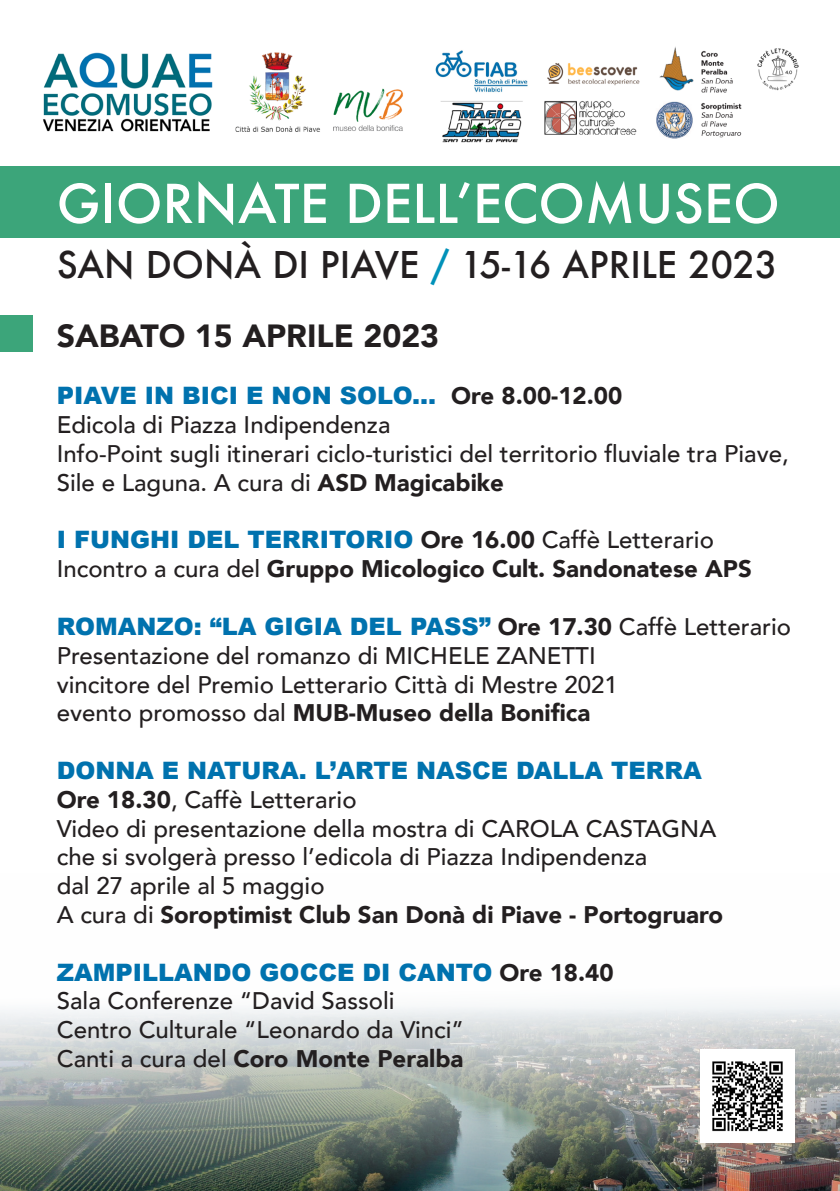
<style>
.page{position:relative;width:840px;height:1191px;background:#fff}
.page>*{position:absolute;margin:0;border:0;box-sizing:border-box;transform-origin:0 0}
.t1{font:500 52px "Futura";color:#fff}
.t2{font:500 36px "Futura";color:#231f20}
.t3{font:900 32px "Avenir";color:#231f20}
.t4{font:500 24px/28.8px "Avenir";color:#231f20}
.t5{font:900 24px "Arial";color:#0072ae}
.t6{font:900 24px "Avenir";color:#231f20}
.s1{color:#0091b9}
.s2{color:#0071af}
.s3{font-family:"Avenir";color:#231f20}
.s4{font-weight:900}
.s5{font-family:"Avenir";font-weight:500;color:#231f20}
.s6{font-weight:500}
</style>
<div class="page">
<img style="left:43px;top:46px;width:756px;height:97px">
<div style="left:0;top:166px;width:839px;height:71px;background:#3ca57a"></div>
<img style="left:0;top:1000px;width:839px;height:191px">
<div style="left:0;top:315px;width:33px;height:36px;background:#3ca57a"></div>
<img style="left:700px;top:1049px;width:94px;height:93px">
<p class="t1" style="left:57px;top:168px;width:724px">GIORNATE DELL’ECOMUSEO</p>
<p class="t2" style="left:57px;top:240px;width:721px">SAN DONÀ DI PIAVE <span class="s1">/</span> 15-16 APRILE 2023</p>
<p class="t3" style="left:57px;top:308px;width:384px">SABATO 15 APRILE 2023</p>
<p class="t5" style="left:57px;top:378px;width:567px">PIAVE IN BICI E NON SOLO.<span class="s2">..</span> <span class="s3">Ore 8.00-12.00</span></p>
<p class="t4" style="left:57px;top:409px;width:335px">Edicola di Piazza Indipendenza</p>
<p class="t4" style="left:57px;top:438px;width:733px">Info-Point sugli itinerari ciclo-turistici del territorio fluviale tra Piave,<br>Sile e Laguna. A cura di <span class="s4">ASD Magicabike</span></p>
<p class="t5" style="left:57px;top:522px;width:658px">I FUNGHI DEL TERRITORIO <span class="s3">Ore 16.00</span> <span class="s5">Caffè Letterario</span></p>
<p class="t6" style="left:57px;top:548px;width:696px"><span class="s6">Incontro a cura del</span> Gruppo Micologico Cult. Sandonatese APS</p>
<p class="t5" style="left:57px;top:609px;width:735px">ROMANZO: “LA GIGIA DEL PASS” <span class="s3">Ore 17.30</span> <span class="s5">Caffè Letterario</span></p>
<p class="t4" style="left:57px;top:639px;width:540px">Presentazione del romanzo di MICHELE ZANETTI</p>
<p class="t4" style="left:57px;top:668px;width:562px">vincitore del Premio Letterario Città di Mestre 2021</p>
<p class="t6" style="left:57px;top:692px;width:535px"><span class="s6">evento promosso dal</span> MUB-Museo della Bonifica</p>
<p class="t5" style="left:57px;top:753px;width:646px">DONNA E NATURA. L’ARTE NASCE DALLA TERRA</p>
<p class="t4" style="left:57px;top:783px;width:301px"><span class="s4">Ore 18.30</span>, Caffè Letterario</p>
<p class="t4" style="left:57px;top:812px;width:660px">Video di presentazione della mostra di CAROLA CASTAGNA</p>
<p class="t4" style="left:57px;top:841px;width:591px">che si svolgerà presso l’edicola di Piazza Indipendenza</p>
<p class="t4" style="left:57px;top:870px;width:269px">dal 27 aprile al 5 maggio</p>
<p class="t6" style="left:57px;top:894px;width:667px"><span class="s6">A cura di</span> Soroptimist Club San Donà di Piave - Portogruaro</p>
<p class="t5" style="left:57px;top:954px;width:558px">ZAMPILLANDO GOCCE DI CANTO <span class="s3">Ore 18.40</span></p>
<p class="t4" style="left:57px;top:985px;width:339px">Sala Conferenze “David Sassoli</p>
<p class="t4" style="left:57px;top:1014px;width:408px">Centro Culturale “Leonardo da Vinci”</p>
<p class="t6" style="left:57px;top:1038px;width:408px"><span class="s6">Canti a cura del</span> Coro Monte Peralba</p>
</div>
